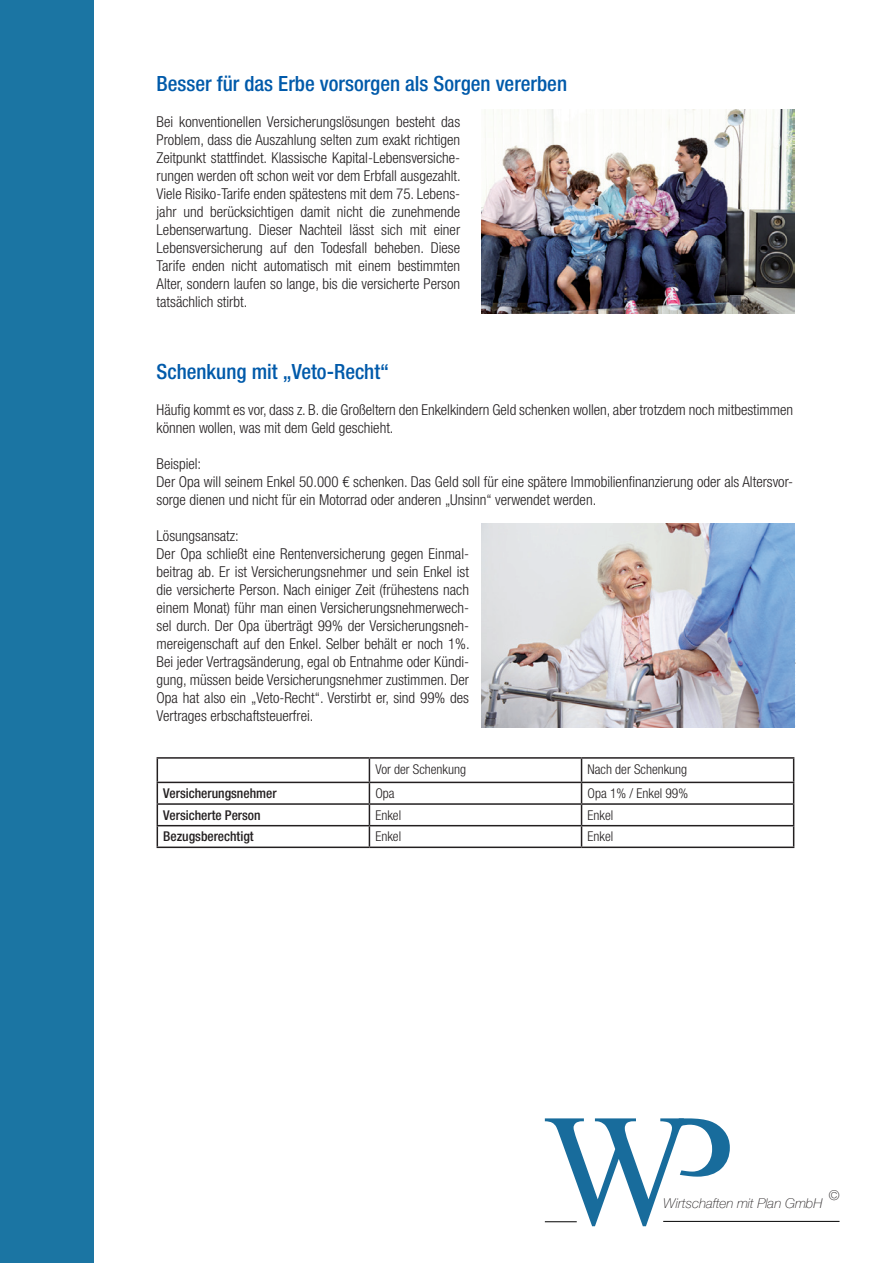
<style>
.page{position:relative;width:893px;height:1263px;background:#fff}
.page>*{position:absolute;margin:0;border:0;box-sizing:border-box;transform-origin:0 0}
.t1{font:500 condensed 21px "Helvetica Neue LT Std";color:#015aaa}
.t2{font:300 condensed 15px/18px "Helvetica Neue LT Std";color:#231f20}
.t3{font:300 condensed 13.5px "Helvetica Neue LT Std";color:#231f20}
.t4{font:500 condensed 13.5px "Helvetica Neue LT Std";color:#231f20}
.t5{font:italic 100 13.5px "Helvetica Neue";color:#231f20}
</style>
<div class="page">
<div style="left:0;top:0;width:94px;height:1263px;background:#1b75a3"></div>
<svg style="left:545px;top:1118px;width:185px;height:108px"></svg>
<hr style="left:663px;top:1221px;width:176px;height:1px;background:#000001">
<hr style="left:545px;top:1221px;width:32px;height:1px;background:#000001">
<hr style="left:157px;top:757px;width:212px;height:2px;background:#231f20">
<hr style="left:369px;top:757px;width:213px;height:2px;background:#231f20">
<hr style="left:582px;top:757px;width:212px;height:2px;background:#231f20">
<hr style="left:157px;top:782px;width:212px;height:1px;background:#231f20">
<hr style="left:369px;top:782px;width:213px;height:1px;background:#231f20">
<hr style="left:582px;top:782px;width:212px;height:1px;background:#231f20">
<hr style="left:157px;top:803px;width:212px;height:2px;background:#231f20">
<hr style="left:369px;top:803px;width:213px;height:2px;background:#231f20">
<hr style="left:582px;top:803px;width:212px;height:2px;background:#231f20">
<hr style="left:157px;top:825px;width:212px;height:1px;background:#231f20">
<svg style="left:157px;top:759px;width:1px;height:87px"></svg>
<hr style="left:369px;top:825px;width:213px;height:1px;background:#231f20">
<svg style="left:369px;top:759px;width:1px;height:87px"></svg>
<hr style="left:582px;top:825px;width:212px;height:1px;background:#231f20">
<svg style="left:581px;top:759px;width:1px;height:87px"></svg>
<svg style="left:793px;top:759px;width:1px;height:87px"></svg>
<hr style="left:157px;top:846px;width:212px;height:2px;background:#231f20">
<hr style="left:369px;top:846px;width:213px;height:2px;background:#231f20">
<hr style="left:582px;top:846px;width:212px;height:2px;background:#231f20">
<img style="left:482px;top:523px;width:312px;height:205px">
<img style="left:482px;top:109px;width:312px;height:205px">
<p class="t1" style="left:157px;top:71px;width:412px">Besser für das Erbe vorsorgen als Sorgen vererben</p>
<p class="t2" style="left:157px;top:113px;width:306px;text-align:justify">Bei konventionellen Versicherungslösungen besteht das Problem, dass die Auszahlung selten zum exakt richtigen Zeitpunkt stattfindet. Klassische Kapital-Lebensversiche&shy;rungen werden oft schon weit vor dem Erbfall ausgezahlt.<br>Viele Risiko-Tarife enden spätestens mit dem 75. Lebens&shy;jahr und berücksichtigen damit nicht die zunehmende Lebenserwartung. Dieser Nachteil lässt sich mit einer Lebensversicherung auf den Todesfall beheben. Diese Tarife enden nicht automatisch mit einem bestimmten Alter, sondern laufen so lange, bis die versicherte Person tatsächlich stirbt.</p>
<p class="t1" style="left:157px;top:359px;width:234px">Schenkung mit „Veto-Recht“</p>
<p class="t2" style="left:157px;top:401px;width:638px">Häufig kommt es vor, dass z. B. die Großeltern den Enkelkindern Geld schenken wollen, aber trotzdem noch mitbestimmen können wollen, was mit dem Geld geschieht.</p>
<p class="t2" style="left:157px;top:455px;width:638px">Beispiel:<br>Der Opa will seinem Enkel 50.000 € schenken. Das Geld soll für eine spätere Immobilienfinanzierung oder als Altersvor&shy;sorge dienen und nicht für ein Motorrad oder anderen „Unsinn“ verwendet werden.</p>
<p class="t2" style="left:157px;top:527px;width:315px">Lösungsansatz:<br>Der Opa schließt eine Rentenversicherung gegen Einmal&shy;beitrag ab. Er ist Versicherungsnehmer und sein Enkel ist die versicherte Person. Nach einiger Zeit (frühestens nach einem Monat) führ man einen Versicherungsnehmerwech&shy;sel durch. Der Opa überträgt 99% der Versicherungsneh&shy;mereigenschaft auf den Enkel. Selber behält er noch 1%.<br>Bei jeder Vertragsänderung, egal ob Entnahme oder Kündi&shy;gung, müssen beide Versicherungsnehmer zustimmen. Der Opa hat also ein „Veto-Recht“. Verstirbt er, sind 99% des Vertrages erbschaftsteuerfrei.</p>
<p class="t3" style="left:375px;top:761px;width:92px">Vor der Schenkung</p>
<p class="t3" style="left:588px;top:761px;width:101px">Nach der Schenkung</p>
<p class="t4" style="left:163px;top:785px;width:115px">Versicherungsnehmer</p>
<p class="t3" style="left:375px;top:785px;width:21px">Opa</p>
<p class="t3" style="left:588px;top:785px;width:102px">Opa 1% / Enkel 99%</p>
<p class="t4" style="left:163px;top:807px;width:99px">Versicherte Person</p>
<p class="t3" style="left:375px;top:807px;width:27px">Enkel</p>
<p class="t3" style="left:588px;top:807px;width:27px">Enkel</p>
<p class="t4" style="left:163px;top:828px;width:92px">Bezugsberechtigt</p>
<p class="t3" style="left:375px;top:829px;width:27px">Enkel</p>
<p class="t3" style="left:588px;top:829px;width:27px">Enkel</p>
<p class="t5" style="left:829px;top:1185px;width:12px">©</p>
<p class="t5" style="left:663px;top:1193px;width:161px">Wirtschaften mit Plan GmbH</p>
</div>
